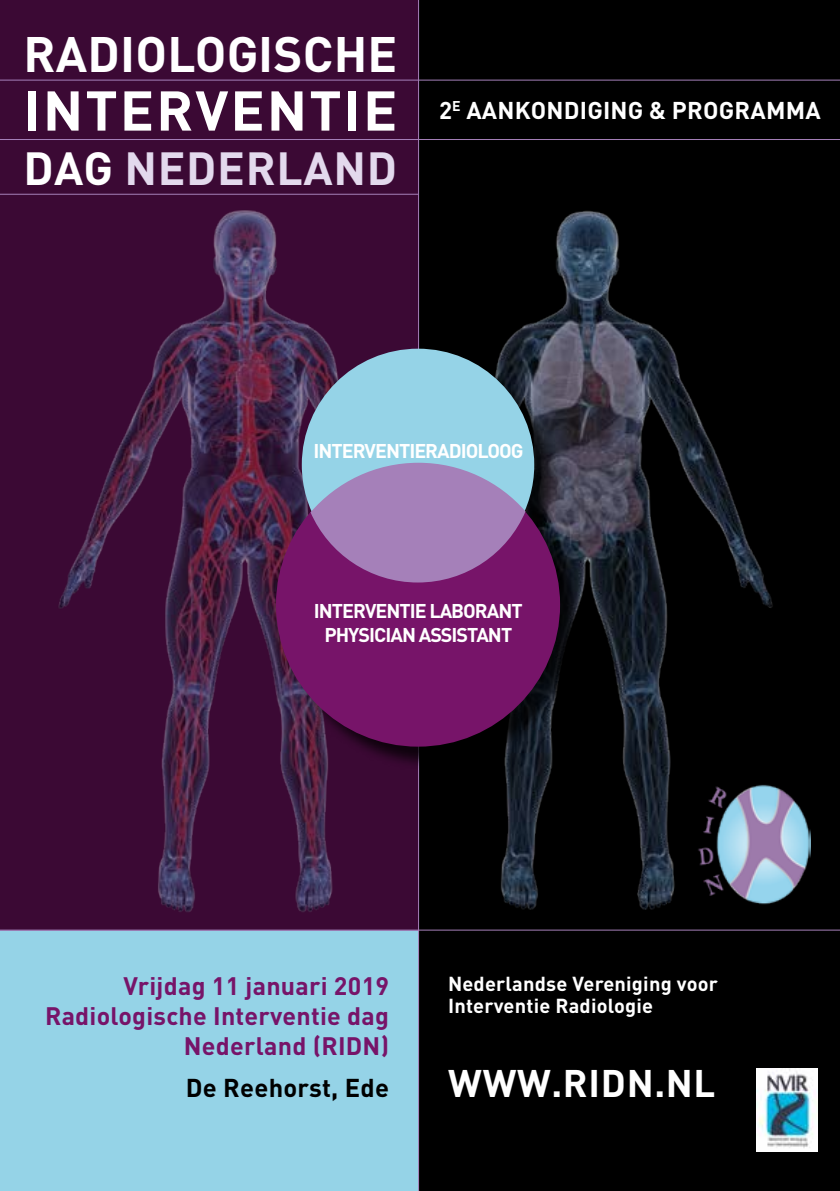
<style>
.page{position:relative;width:840px;height:1191px;background:#fff}
.page>*{position:absolute;margin:0;border:0;box-sizing:border-box;transform-origin:0 0}
.t1{font:700 55.2px "DIN Pro";letter-spacing:.035em;color:#fff}
.t2{font:700 49.2px "DIN Pro";letter-spacing:.005em;color:#fff}
.t3{font:700 45.8px "DIN Pro";letter-spacing:.015em;color:#e3d9ed}
.t4{font:700 38px "DIN Pro";letter-spacing:.02em;color:#fff}
.t5{font:700 25.6px "DIN Pro";letter-spacing:.01em;color:#000}
.t6{font:700 25px/30px "DIN Pro";letter-spacing:.01em;color:#771469;text-align:right}
.t7{font:700 24px "DIN Pro";letter-spacing:.01em;color:#fff}
.t8{font:700 20px/22px "DIN Pro";letter-spacing:.01em;color:#fff}
.t9{font:700 19.6px/23.6px "DIN";letter-spacing:-.05em;color:#fff;text-align:center}
.s1{color:#fff}
</style>
<div class="page">
<div style="left:0;top:0;width:839px;height:1191px;background:#000"></div>
<div style="left:0;top:930px;width:418px;height:261px;background:#95d3e7"></div>
<div style="left:0;top:0;width:418px;height:930px;background:#3b0934"></div>
<hr style="left:0;top:929px;width:839px;height:1px;background:#a580b9">
<hr style="left:0;top:194px;width:418px;height:1px;background:#a580b9">
<hr style="left:0;top:139px;width:839px;height:1px;background:#a580b9">
<hr style="left:0;top:80px;width:839px;height:1px;background:#a580b9">
<img style="left:58px;top:201px;width:753px;height:719px">
<img style="left:685px;top:779px;width:124px;height:129px">
<hr style="left:418px;top:0;width:1px;height:1191px;background:#a580b9">
<div style="left:279px;top:352px;width:305px;height:419px;background:#000;opacity:.75"></div>
<div style="left:276px;top:463px;width:283px;height:283px;background:#771469;border-radius:50%"></div>
<svg style="left:301px;top:349px;width:233px;height:175px;background:#7da9be"></svg>
<svg style="left:310px;top:463px;width:215px;height:119px"></svg>
<img style="left:756px;top:1069px;width:60px;height:82px">
<h2 class="t2" style="left:24px;top:20px;width:375px">RADIOLOGISCHE</h2>
<h1 class="t1" style="left:23px;top:73px;width:375px">INTERVENTIE</h1>
<h3 class="t3" style="left:24px;top:137px;width:375px"><span class="s1">DAG</span> NEDERLAND</h3>
<p class="t7" style="left:439px;top:94px;width:383px">2<sup>E</sup> AANKONDIGING &amp; PROGRAMMA</p>
<p class="t9" style="left:313px;top:438px;width:211px">INTERVENTIERADIOLOOG</p>
<p class="t9" style="left:314px;top:598px;width:210px">INTERVENTIE LABORANT<br>PHYSICIAN ASSISTANT</p>
<p class="t6" style="left:45px;top:970px;width:345px">Vrijdag 11 januari 2019<br>Radiologische Interventie dag<br>Nederland (RIDN)</p>
<p class="t5" style="left:186px;top:1070px;width:205px">De Reehorst, Ede</p>
<p class="t8" style="left:448px;top:971px;width:271px">Nederlandse Vereniging voor<br>Interventie Radiologie</p>
<h3 class="t4" style="left:448px;top:1057px;width:268px">WWW.RIDN.NL</h3>
</div>
